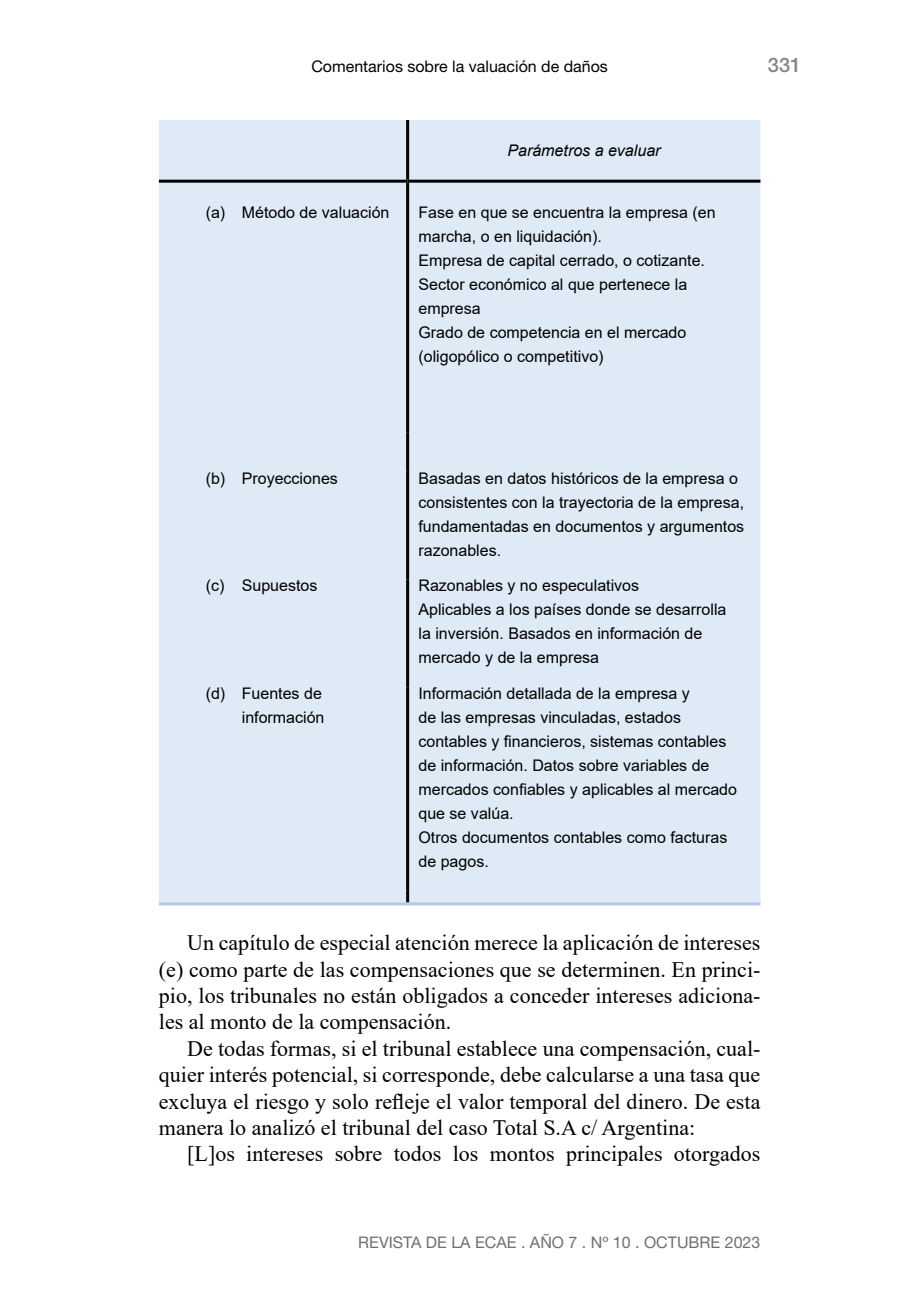
<style>
.page{position:relative;width:908px;height:1304px;background:#fff}
.page>*{position:absolute;margin:0;border:0;box-sizing:border-box;transform-origin:0 0}
.t1{font:22px/26.4px "Times New Roman";color:#000;text-align:justify}
.t2{font:500 20px "Helvetica Neue LT Std";color:#878787}
.t3{font:16px/24px "Arial";color:#000}
.t4{font:16px "Helvetica Neue LT Std";color:#706f6f}
.t5{font:16px "Helvetica Neue LT Std";color:#000}
.t6{font:italic 16px "Arial";color:#000}
</style>
<div class="page">
<div style="left:159px;top:120px;width:601px;height:782px;background:#deeaf6"></div>
<hr style="left:406px;top:120px;width:3px;height:60px;background:#000">
<hr style="left:159px;top:180px;width:248px;height:3px;background:#000">
<hr style="left:407px;top:180px;width:353px;height:3px;background:#000">
<hr style="left:406px;top:183px;width:3px;height:249px;background:#000">
<hr style="left:406px;top:432px;width:3px;height:40px;background:#000">
<hr style="left:406px;top:472px;width:3px;height:107px;background:#000">
<hr style="left:406px;top:579px;width:3px;height:108px;background:#000">
<hr style="left:406px;top:687px;width:3px;height:204px;background:#000">
<svg style="left:406px;top:891px;width:3px;height:11px"></svg>
<hr style="left:159px;top:902px;width:248px;height:3px;background:#b4c6e7">
<hr style="left:407px;top:902px;width:353px;height:3px;background:#b4c6e7">
<p class="t5" style="left:311px;top:57px;width:298px">Comentarios sobre la valuación de daños</p>
<p class="t6" style="left:507px;top:140px;width:154px">Parámetros a evaluar</p>
<p class="t3" style="left:206px;top:201px;width:185px">(a) Método de valuación</p>
<p class="t3" style="left:418px;top:201px;width:299px">Fase en que se encuentra la empresa (en marcha, o en liquidación).<br>Empresa de capital cerrado, o cotizante.<br>Sector económico al que pertenece la empresa<br>Grado de competencia en el mercado (oligopólico o competitivo)</p>
<p class="t2" style="left:767px;top:53px;width:35px">331</p>
<p class="t3" style="left:206px;top:466px;width:134px">(b) Proyecciones</p>
<p class="t3" style="left:418px;top:466px;width:327px">Basadas en datos históricos de la empresa o consistentes con la trayectoria de la empresa, fundamentadas en documentos y argumentos razonables.</p>
<p class="t3" style="left:206px;top:573px;width:113px">(c) Supuestos</p>
<p class="t3" style="left:418px;top:573px;width:309px">Razonables y no especulativos<br>Aplicables a los países donde se desarrolla la inversión. Basados en información de mercado y de la empresa</p>
<p class="t3" style="left:206px;top:681px;width:120px;text-align:right">(d) Fuentes de información</p>
<p class="t3" style="left:418px;top:681px;width:320px">Información detallada de la empresa y<br>de las empresas vinculadas, estados contables y financieros, sistemas contables de información. Datos sobre variables de mercados confiables y aplicables al mercado que se valúa.<br>Otros documentos contables como facturas de pagos.</p>
<p class="t1" style="left:159px;top:929px;width:602px;text-indent:28px">Un capítulo de especial atención merece la aplicación de intereses (e) como parte de las compensaciones que se determinen. En princi&shy;pio, los tribunales no están obligados a conceder intereses adiciona&shy;les al monto de la compensación.</p>
<p class="t1" style="left:159px;top:1035px;width:602px;text-indent:28px">De todas formas, si el tribunal establece una compensación, cual&shy;quier interés potencial, si corresponde, debe calcularse a una tasa que excluya el riesgo y solo refleje el valor temporal del dinero. De esta manera lo analizó el tribunal del caso Total S.A c/ Argentina:</p>
<h1 class="t1" style="left:187px;top:1140px;width:574px">[L]os intereses sobre todos los montos principales otorgados</h1>
<p class="t4" style="left:358px;top:1233px;width:403px">REVISTA DE LA ECAE . AÑO 7 . Nº 10 . OCTUBRE 2023</p>
</div>
